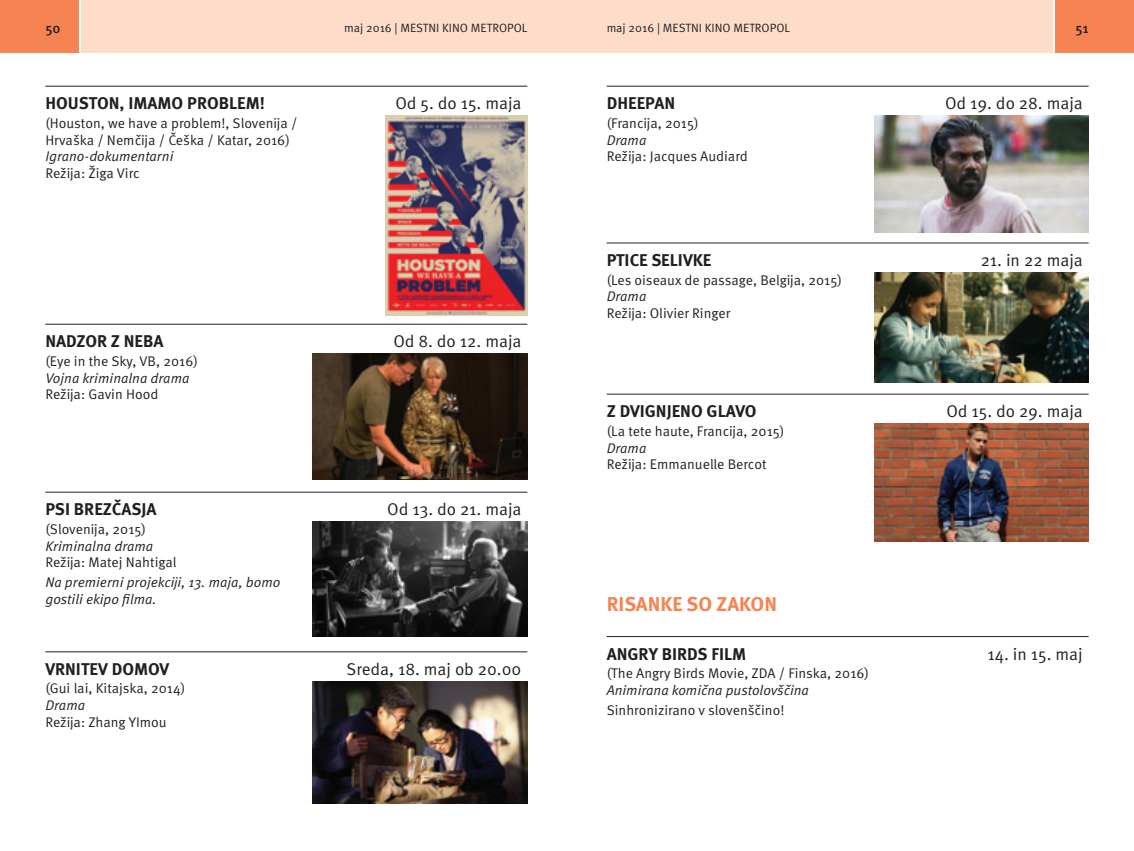
<style>
.page{position:relative;width:1134px;height:851px;background:#fff}
.page>*{position:absolute;margin:0;border:0;box-sizing:border-box;transform-origin:0 0}
.t1{font:700 20px "Meta Pro";color:#f58452}
.t2{font:17px "Meta Pro";letter-spacing:-.005em;color:#231f20}
.t3{font:700 17px "Meta Pro";color:#231f20}
.t4{font:14px/16.8px "Meta Pro";color:#231f20}
.t5{font:italic 14px/16.8px "Meta Pro";color:#231f20}
.t6{font:500 14px "Meta Pro";color:#231f20}
.t7{font:12px "Meta Pro";color:#231f20}
</style>
<div class="page">
<div style="left:567px;top:0;width:567px;height:53px;background:#fdddca"></div>
<div style="left:1054px;top:0;width:80px;height:53px;background:#f58452"></div>
<div style="left:0;top:0;width:567px;height:53px;background:#fdddca"></div>
<div style="left:0;top:0;width:79px;height:53px;background:#f58452"></div>
<hr style="left:45px;top:86px;width:482px;height:1px;background:#231f20">
<hr style="left:45px;top:324px;width:482px;height:1px;background:#231f20">
<hr style="left:45px;top:491px;width:482px;height:1px;background:#231f20">
<hr style="left:45px;top:651px;width:482px;height:1px;background:#231f20">
<img style="left:386px;top:116px;width:141px;height:200px">
<img style="left:313px;top:354px;width:214px;height:125px">
<img style="left:313px;top:522px;width:214px;height:114px">
<img style="left:313px;top:681px;width:214px;height:122px">
<hr style="left:607px;top:86px;width:482px;height:1px;background:#231f20">
<hr style="left:607px;top:242px;width:482px;height:1px;background:#231f20">
<hr style="left:607px;top:393px;width:482px;height:1px;background:#231f20">
<hr style="left:607px;top:636px;width:482px;height:1px;background:#231f20">
<img style="left:874px;top:116px;width:215px;height:116px">
<img style="left:874px;top:273px;width:215px;height:109px">
<img style="left:874px;top:424px;width:215px;height:117px">
<hr style="left:79px;top:0;width:2px;height:53px;background:#fff">
<hr style="left:1053px;top:0;width:2px;height:53px;background:#fff">
<p class="t6" style="left:45px;top:20px;width:17px">50</p>
<p class="t7" style="left:344px;top:20px;width:185px">maj 2016 | MESTNI KINO METROPOL</p>
<p class="t7" style="left:607px;top:20px;width:185px">maj 2016 | MESTNI KINO METROPOL</p>
<p class="t6" style="left:1075px;top:20px;width:15px">51</p>
<p class="t3" style="left:45px;top:93px;width:221px">HOUSTON, IMAMO PROBLEM!</p>
<p class="t2" style="left:395px;top:93px;width:128px">Od 5. do 15. maja</p>
<p class="t4" style="left:45px;top:115px;width:254px">(Houston, we have a problem!, Slovenija /<br>Hrvaška / Nemčija / Češka / Katar, 2016)</p>
<p class="t5" style="left:45px;top:148px;width:130px">Igrano-dokumentarni</p>
<p class="t4" style="left:45px;top:165px;width:96px">Režija: Žiga Virc</p>
<p class="t3" style="left:45px;top:330px;width:120px">NADZOR Z NEBA</p>
<p class="t2" style="left:393px;top:330px;width:129px">Od 8. do 12. maja</p>
<p class="t4" style="left:45px;top:353px;width:154px">(Eye in the Sky, VB, 2016)</p>
<p class="t5" style="left:45px;top:370px;width:146px">Vojna kriminalna drama</p>
<p class="t4" style="left:45px;top:386px;width:115px">Režija: Gavin Hood</p>
<p class="t3" style="left:45px;top:498px;width:113px">PSI BREZČASJA</p>
<p class="t2" style="left:387px;top:498px;width:136px">Od 13. do 21. maja</p>
<p class="t4" style="left:45px;top:521px;width:102px">(Slovenija, 2015)</p>
<p class="t5" style="left:45px;top:537px;width:109px">Kriminalna drama</p>
<p class="t4" style="left:45px;top:554px;width:133px">Režija: Matej Nahtigal</p>
<p class="t5" style="left:45px;top:574px;width:237px">Na premierni projekciji, 13. maja, bomo gostili ekipo filma.</p>
<p class="t3" style="left:45px;top:658px;width:126px">VRNITEV DOMOV</p>
<p class="t2" style="left:346px;top:658px;width:176px">Sreda, 18. maj ob 20.00</p>
<p class="t4" style="left:45px;top:680px;width:141px">(Gui lai, Kitajska, 2014)</p>
<p class="t5" style="left:45px;top:697px;width:41px">Drama</p>
<p class="t4" style="left:45px;top:714px;width:123px">Režija: Zhang YImou</p>
<p class="t3" style="left:607px;top:93px;width:70px">DHEEPAN</p>
<p class="t2" style="left:945px;top:93px;width:139px">Od 19. do 28. maja</p>
<p class="t4" style="left:607px;top:115px;width:93px">(Francija, 2015)</p>
<p class="t5" style="left:607px;top:132px;width:41px">Drama</p>
<p class="t4" style="left:607px;top:148px;width:143px">Režija: Jacques Audiard</p>
<p class="t3" style="left:607px;top:249px;width:106px">PTICE SELIVKE</p>
<p class="t2" style="left:981px;top:249px;width:104px">21. in 22 maja</p>
<p class="t4" style="left:607px;top:272px;width:237px">(Les oiseaux de passage, Belgija, 2015)</p>
<p class="t5" style="left:607px;top:288px;width:41px">Drama</p>
<p class="t4" style="left:607px;top:305px;width:125px">Režija: Olivier Ringer</p>
<p class="t3" style="left:607px;top:400px;width:151px">Z DVIGNJENO GLAVO</p>
<p class="t2" style="left:946px;top:400px;width:138px">Od 15. do 29. maja</p>
<p class="t4" style="left:607px;top:423px;width:179px">(La tete haute, Francija, 2015)</p>
<p class="t5" style="left:607px;top:439px;width:41px">Drama</p>
<p class="t4" style="left:607px;top:456px;width:161px">Režija: Emmanuelle Bercot</p>
<h1 class="t1" style="left:607px;top:591px;width:172px">RISANKE SO ZAKON</h1>
<p class="t3" style="left:607px;top:643px;width:141px">ANGRY BIRDS FILM</p>
<p class="t2" style="left:987px;top:643px;width:97px">14. in 15. maj</p>
<p class="t4" style="left:607px;top:665px;width:264px">(The Angry Birds Movie, ZDA / Finska, 2016)</p>
<p class="t5" style="left:607px;top:682px;width:204px">Animirana komična pustolovščina</p>
<p class="t4" style="left:607px;top:701px;width:179px">Sinhronizirano v slovenščino!</p>
</div>
